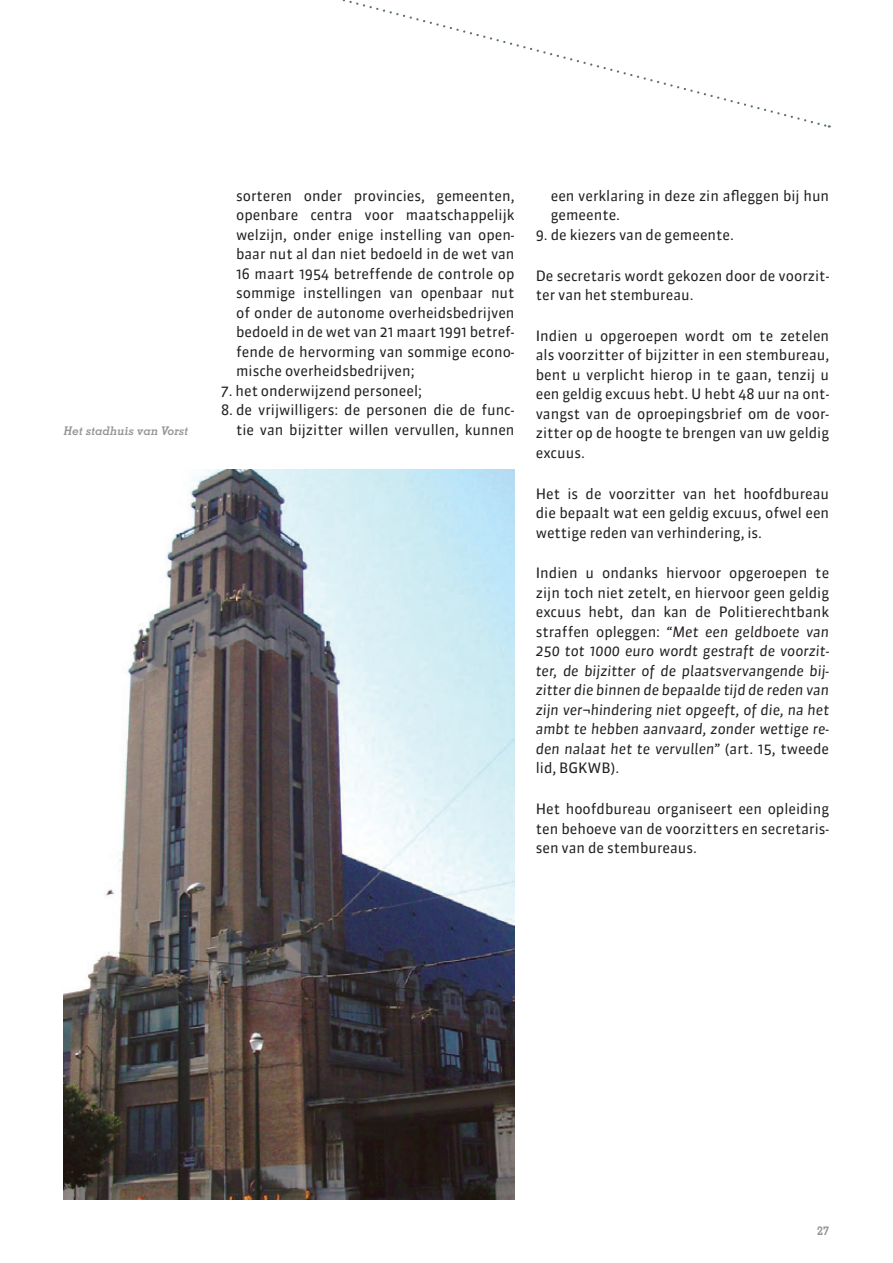
<style>
.page{position:relative;width:893px;height:1263px;background:#fff}
.page>*{position:absolute;margin:0;border:0;box-sizing:border-box;transform-origin:0 0}
.t1{font:14.25px/19.5px "Sanuk";color:#231f20;text-align:justify}
.t2{font:italic 14.25px/19.5px "Sanuk";color:#231f20;text-align:justify}
.t3{font:italic 700 12px "Memphis LT Std";color:#939598}
.t4{font:700 12px "Memphis LT Std";color:#939598}
.s1{font-style:normal}
</style>
<div class="page">
<svg style="left:342px;top:0;width:486px;height:127px"></svg>
<img style="left:64px;top:470px;width:450px;height:729px">
<p class="t1" style="left:236px;top:186px;width:280px">sorteren onder provincies, gemeenten, openbare centra voor maatschappelijk welzijn, onder enige instelling van open&shy;baar nut al dan niet bedoeld in de wet van 16 maart 1954 betreffende de controle op sommige instellingen van openbaar nut of onder de autonome overheidsbedrijven bedoeld in de wet van 21 maart 1991 betref&shy;fende de hervorming van sommige econo&shy;mische overheidsbedrijven;</p>
<p class="t1" style="left:221px;top:381px;width:202px">7. het onderwijzend personeel;</p>
<p class="t1" style="left:221px;top:400px;width:295px">8. de vrijwilligers: de personen die de func-</p>
<p class="t3" style="left:64px;top:423px;width:126px">Het stadhuis van Vorst</p>
<p class="t1" style="left:236px;top:420px;width:280px">tie van bijzitter willen vervullen, kunnen</p>
<p class="t1" style="left:551px;top:186px;width:280px">een verklaring in deze zin afleggen bij hun gemeente.</p>
<p class="t1" style="left:536px;top:225px;width:200px">9. de kiezers van de gemeente.</p>
<p class="t1" style="left:536px;top:266px;width:295px">De secretaris wordt gekozen door de voorzit&shy;ter van het stembureau.</p>
<p class="t1" style="left:536px;top:326px;width:295px">Indien u opgeroepen wordt om te zetelen als voorzitter of bijzitter in een stembureau, bent u verplicht hierop in te gaan, tenzij u een geldig excuus hebt. U hebt 48 uur na ont&shy;vangst van de oproepingsbrief om de voor&shy;zitter op de hoogte te brengen van uw geldig excuus.</p>
<p class="t1" style="left:536px;top:484px;width:295px">Het is de voorzitter van het hoofdbureau die bepaalt wat een geldig excuus, ofwel een wettige reden van verhindering, is.</p>
<p class="t2" style="left:536px;top:563px;width:295px"><span class="s1">Indien u ondanks hiervoor opgeroepen te zijn toch niet zetelt, en hiervoor geen geldig excuus hebt, dan kan de Politierechtbank straffen opleggen:</span> “Met een geldboete van 250 tot 1000 euro wordt gestraft de voorzit&shy;ter, de bijzitter of de plaatsvervangende bij&shy;zitter die binnen de bepaalde tijd de reden van zijn ver¬hindering niet opgeeft, of die, na het ambt te hebben aanvaard, zonder wettige re&shy;den nalaat het te vervullen” <span class="s1">(art. 15, tweede lid, BGKWB).</span></p>
<p class="t1" style="left:536px;top:799px;width:295px">Het hoofdbureau organiseert een opleiding ten behoeve van de voorzitters en secretaris&shy;sen van de stembureaus.</p>
<p class="t4" style="left:817px;top:1223px;width:13px">27</p>
</div>
